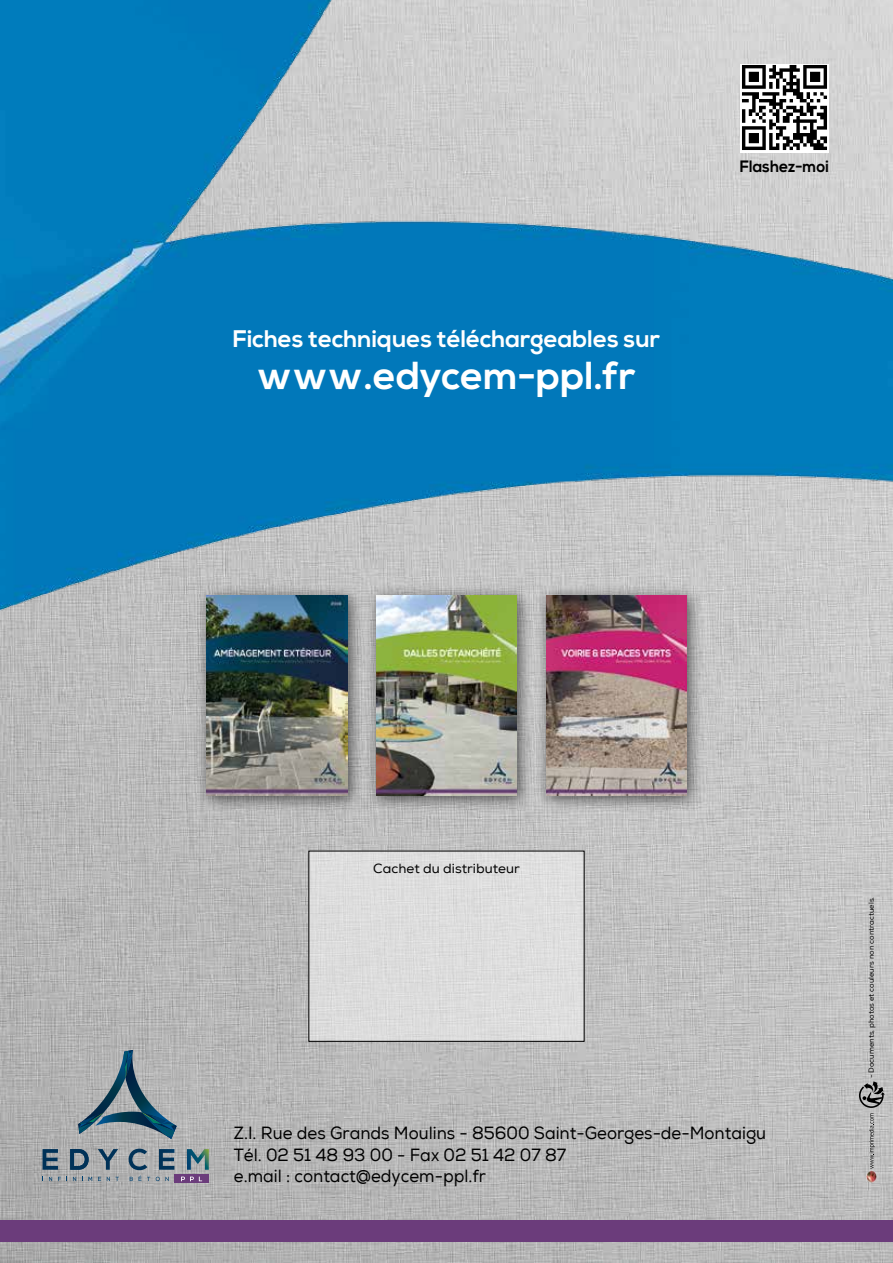
<style>
.page{position:relative;width:893px;height:1263px;background:#fff}
.page>*{position:absolute;margin:0;border:0;box-sizing:border-box;transform-origin:0 0}
.t1{font:700 39px "Nexa";color:#fff}
.t2{font:700 24px "Nexa";color:#fff}
.t3{font:18px/21.6px "Nexa";color:#000;scale:.93 1}
.t4{font:700 16.5px "Nexa";color:#000;scale:.95 1}
.t5{font:13.5px "Nexa";color:#000}
.t6{font:7.5px "Nexa";color:#000}
</style>
<div class="page">
<img style="left:0;top:727px;width:893px;height:536px">
<img style="left:0;top:0;width:893px;height:727px">
<div style="left:308px;top:850px;width:277px;height:192px;background:#ddd"></div>
<div style="left:0;top:1220px;width:893px;height:22px;background:#6b3c7b"></div>
<svg style="left:43px;top:1177px;width:9px;height:4px"></svg>
<svg style="left:58px;top:1177px;width:9px;height:4px"></svg>
<svg style="left:73px;top:1177px;width:3px;height:4px"></svg>
<svg style="left:82px;top:1177px;width:10px;height:4px"></svg>
<svg style="left:98px;top:1177px;width:3px;height:4px"></svg>
<svg style="left:107px;top:1177px;width:12px;height:4px"></svg>
<svg style="left:156px;top:1177px;width:13px;height:4px"></svg>
<div style="left:174px;top:1175px;width:35px;height:8px;background:#6b3c7b"></div>
<svg style="left:181px;top:1176px;width:21px;height:5px"></svg>
<svg style="left:43px;top:1149px;width:15px;height:21px"></svg>
<svg style="left:70px;top:1149px;width:19px;height:21px"></svg>
<svg style="left:98px;top:1149px;width:20px;height:21px"></svg>
<svg style="left:129px;top:1149px;width:21px;height:32px"></svg>
<svg style="left:159px;top:1149px;width:15px;height:21px"></svg>
<svg style="left:187px;top:1149px;width:22px;height:21px"></svg>
<svg style="left:78px;top:1050px;width:99px;height:89px;background:#85949b"></svg>
<svg style="left:859px;top:1081px;width:26px;height:101px;background:#a8a6a6"></svg>
<div style="left:195px;top:584px;width:169px;height:228px;background:#000;opacity:.6"></div>
<img style="left:206px;top:595px;width:141px;height:200px">
<div style="left:535px;top:584px;width:169px;height:228px;background:#000;opacity:.6"></div>
<img style="left:546px;top:595px;width:141px;height:200px">
<img style="left:740px;top:64px;width:89px;height:88px">
<div style="left:365px;top:584px;width:169px;height:228px;background:#000;opacity:.6"></div>
<img style="left:376px;top:595px;width:141px;height:200px">
<h2 class="t2" style="left:233px;top:325px;width:429px">Fiches techniques téléchargeables sur</h2>
<h1 class="t1" style="left:257px;top:353px;width:380px">www.edycem-ppl.fr</h1>
<p class="t4" style="left:740px;top:157px;width:96px">Flashez-moi</p>
<p class="t5" style="left:373px;top:860px;width:148px">Cachet du distributeur</p>
<p class="t3" style="left:234px;top:1122px;width:574px">Z.I. Rue des Grands Moulins - 85600 Saint-Georges-de-Montaigu<br>Tél. 02 51 48 93 00 - Fax 02 51 42 07 87<br>e.mail : contact@edycem-ppl.fr</p>
<p class="t6" style="left:867px;top:1078px;width:183px;rotate:-90deg">- Documents, photos et couleurs non contractuels.</p>
</div>
